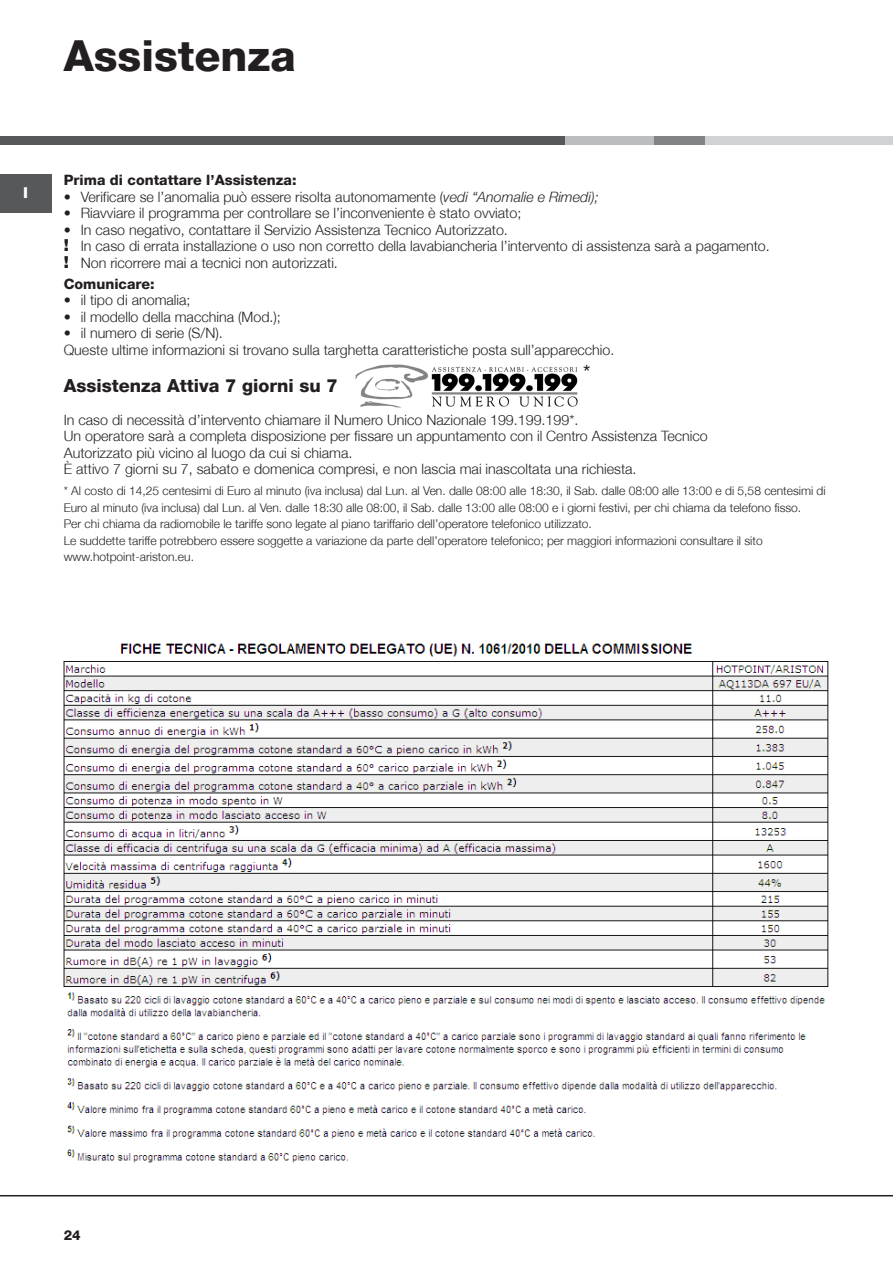
<style>
.page{position:relative;width:893px;height:1263px;background:#fff}
.page>*{position:absolute;margin:0;border:0;box-sizing:border-box;transform-origin:0 0}
.t1{font:800 42.75px "Helvetica Neue";color:#231f20}
.t2{font:21px "Helvetica Neue";color:#231f20}
.t3{font:800 18px "Helvetica Neue";color:#231f20}
.t4{font:800 15px "Helvetica Neue";color:#fff;scale:1.05 1}
.t5{font:300 14.25px/16.5px "Helvetica Neue";color:#231f20}
.t6{font:800 14.25px "Helvetica Neue";color:#231f20}
.t7{font:800 13.5px "Helvetica Neue";color:#231f20}
.t8{font:300 12px/16.5px "Helvetica Neue";color:#231f20}
.s1{font-style:italic}
.s2{font-weight:900;font-size:16.5px}
</style>
<div class="page">
<hr style="left:0;top:1195px;width:893px;height:1px;background:#231f20">
<div style="left:0;top:136px;width:893px;height:9px;background:#57585a"></div>
<div style="left:566px;top:136px;width:89px;height:9px;background:#bcbdc0"></div>
<div style="left:655px;top:136px;width:51px;height:9px;background:#808285"></div>
<div style="left:706px;top:136px;width:187px;height:9px;background:#d1d2d4"></div>
<div style="left:0;top:174px;width:51px;height:38px;background:#57585a"></div>
<img style="left:355px;top:364px;width:223px;height:44px">
<img style="left:63px;top:643px;width:766px;height:520px">
<h1 class="t1" style="left:64px;top:30px;width:234px">Assistenza</h1>
<p class="t4" style="left:23px;top:184px;width:6px">I</p>
<p class="t6" style="left:64px;top:172px;width:234px">Prima di contattare l’Assistenza:</p>
<p class="t5" style="left:64px;top:188px;width:536px"><span class="s1">•</span> Verificare se l’anomalia può essere risolta autonomamente (<span class="s1">vedi “Anomalie e Rimedi);</span></p>
<p class="t5" style="left:64px;top:205px;width:459px">• Riavviare il programma per controllare se l’inconveniente è stato ovviato;</p>
<p class="t5" style="left:64px;top:221px;width:707px">• In caso negativo, contattare il Servizio Assistenza Tecnico Autorizzato.<br><span class="s2">!</span> In caso di errata installazione o uso non corretto della lavabiancheria l’intervento di assistenza sarà a pagamento. <span class="s2">!</span> Non ricorrere mai a tecnici non autorizzati.</p>
<p class="t6" style="left:64px;top:275px;width:92px">Comunicare:</p>
<p class="t5" style="left:64px;top:291px;width:128px">• il tipo di anomalia;</p>
<p class="t5" style="left:64px;top:308px;width:219px">• il modello della macchina (Mod.);</p>
<p class="t5" style="left:64px;top:324px;width:552px">• il numero di serie (S/N).<br>Queste ultime informazioni si trovano sulla targhetta caratteristiche posta sull’apparecchio.</p>
<p class="t3" style="left:64px;top:375px;width:276px">Assistenza Attiva 7 giorni su 7</p>
<h2 class="t2" style="left:583px;top:360px;width:9px">*</h2>
<p class="t5" style="left:64px;top:411px;width:646px">In caso di necessità d’intervento chiamare il Numero Unico Nazionale 199.199.199*.<br>Un operatore sarà a completa disposizione per fissare un appuntamento con il Centro Assistenza Tecnico Autorizzato più vicino al luogo da cui si chiama.<br>È attivo 7 giorni su 7, sabato e domenica compresi, e non lascia mai inascoltata una richiesta.</p>
<p class="t8" style="left:64px;top:482px;width:763px">* Al costo di 14,25 centesimi di Euro al minuto (iva inclusa) dal Lun. al Ven. dalle 08:00 alle 18:30, il Sab. dalle 08:00 alle 13:00 e di 5,58 centesimi di Euro al minuto (iva inclusa) dal Lun. al Ven. dalle 18:30 alle 08:00, il Sab. dalle 13:00 alle 08:00 e i giorni festivi, per chi chiama da telefono fisso.<br>Per chi chiama da radiomobile le tariffe sono legate al piano tariffario dell’operatore telefonico utilizzato.<br>Le suddette tariffe potrebbero essere soggette a variazione da parte dell’operatore telefonico; per maggiori informazioni consultare il sito www.hotpoint-ariston.eu.</p>
<p class="t7" style="left:64px;top:1227px;width:19px">24</p>
</div>
